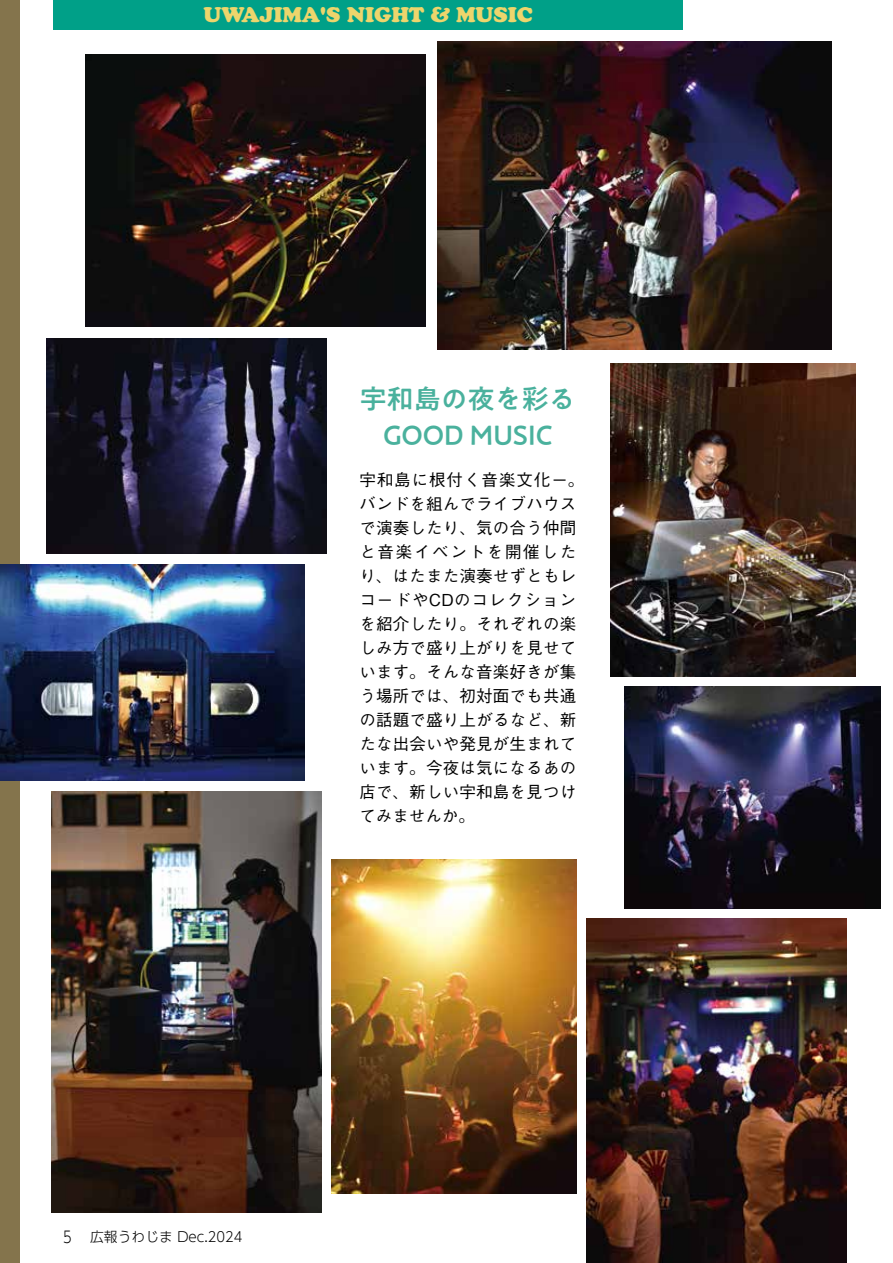
<style>
.page{position:relative;width:893px;height:1263px;background:#fff}
.page>*{position:absolute;margin:0;border:0;box-sizing:border-box;transform-origin:0 0}
.t1{font:500 27px/36px "PA1 Gothic Std N";color:#4ab19d;text-align:center}
.t2{font:21px "Cooper Black Std";letter-spacing:-.005em;color:#edd56c}
.t3{font:16.5px/24px "P Gothic BBB Pr 6 N";letter-spacing:.015em;color:#000}
.t4{font:300 15.9px "UD Shin Go Pr 6 N";color:#000;scale:.83 1}
.t5{font:300 13.8px "UD Shin Go Pr 6 N";color:#000}
</style>
<div class="page">
<div style="left:0;top:0;width:20px;height:1263px;background:#84744c"></div>
<img style="left:85px;top:54px;width:340px;height:273px">
<img style="left:438px;top:41px;width:393px;height:309px">
<img style="left:332px;top:860px;width:244px;height:333px">
<img style="left:610px;top:363px;width:245px;height:314px">
<div style="left:53px;top:0;width:630px;height:30px;background:#00a088"></div>
<img style="left:587px;top:918px;width:260px;height:345px">
<img style="left:51px;top:792px;width:270px;height:421px">
<img style="left:0;top:565px;width:304px;height:215px">
<img style="left:47px;top:338px;width:279px;height:215px">
<img style="left:624px;top:687px;width:256px;height:221px">
<p class="t2" style="left:204px;top:2px;width:330px">UWAJIMA S' NIGHT &amp; MUSIC</p>
<h1 class="t1" style="left:360px;top:384px;width:217px">宇和島の夜を彩る<br>GOOD MUSIC</h1>
<p class="t3" style="left:359px;top:467px;width:227px">宇和島に根付く音楽文化ー。バンドを組んでライブハウスで演奏したり、気の合う仲間と音楽イベントを開催したり、はたまた演奏せずともレコードやCDのコレクションを紹介したり。それぞれの楽しみ方で盛り上がりを見せています。そんな音楽好きが集う場所では、初対面でも共通の話題で盛り上がるなど、新たな出会いや発見が生まれています。今夜は気になるあの店で、新しい宇和島を見つけてみませんか。</p>
<p class="t4" style="left:63px;top:1224px;width:12px">5</p>
<p class="t5" style="left:76px;top:1225px;width:168px">　広報うわじま Dec.2024</p>
</div>
